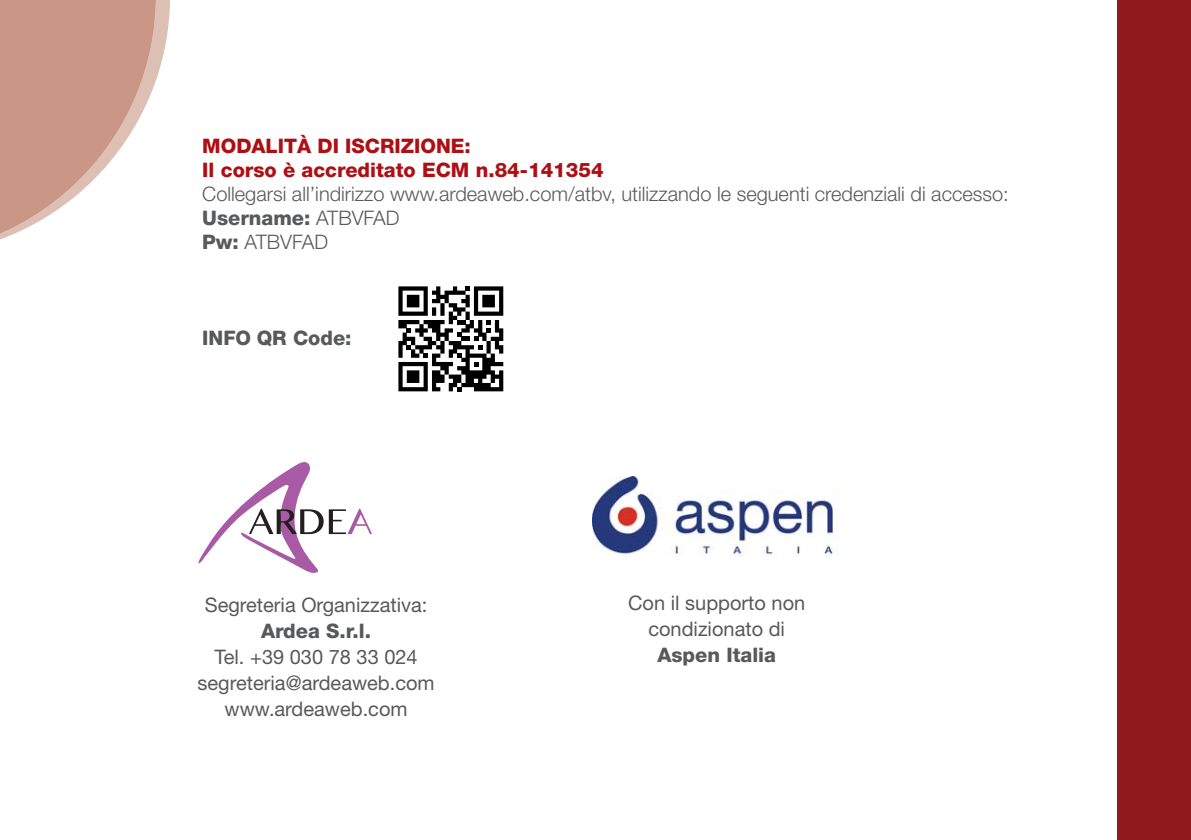
<style>
.page{position:relative;width:1191px;height:840px;background:#fff}
.page>*{position:absolute;margin:0;border:0;box-sizing:border-box;transform-origin:0 0}
.t1{font:300 20px/24px "Helvetica Neue";color:#58595b}
.t2{font:20px/26px "Helvetica Neue";color:#58595b;text-align:center}
.t3{font:800 20px/24px "Helvetica Neue";color:#ad0f14}
.t4{font:800 20px "Helvetica Neue";color:#58595b}
.s1{font-weight:800}
</style>
<div class="page">
<svg style="left:198px;top:462px;width:174px;height:111px"></svg>
<div style="left:1117px;top:0;width:74px;height:839px;background:#8f191d"></div>
<img style="left:592px;top:476px;width:246px;height:80px">
<svg style="left:156px;top:0;width:14px;height:80px"></svg>
<svg style="left:0;top:0;width:156px;height:240px"></svg>
<svg style="left:398px;top:286px;width:105px;height:105px"></svg>
<p class="t3" style="left:202px;top:135px;width:403px">MODALITÀ DI ISCRIZIONE:<br>Il corso è accreditato ECM n.84-141354</p>
<p class="t1" style="left:202px;top:183px;width:808px">Collegarsi all’indirizzo www.ardeaweb.com/atbv, utilizzando le seguenti credenziali di accesso:<br><span class="s1">Username:</span> ATBVFAD<br><span class="s1">Pw:</span> ATBVFAD</p>
<p class="t4" style="left:202px;top:330px;width:151px">INFO QR Code:</p>
<p class="t2" style="left:205px;top:593px;width:224px">Segreteria Organizzativa:</p>
<p class="t4" style="left:261px;top:623px;width:112px">Ardea S.r.l.</p>
<p class="t2" style="left:197px;top:645px;width:239px">Tel. +39 030 78 33 024 segreteria@ardeaweb.com www.ardeaweb.com</p>
<p class="t2" style="left:628px;top:591px;width:179px">Con il supporto non condizionato di</p>
<p class="t4" style="left:657px;top:647px;width:120px">Aspen Italia</p>
</div>
